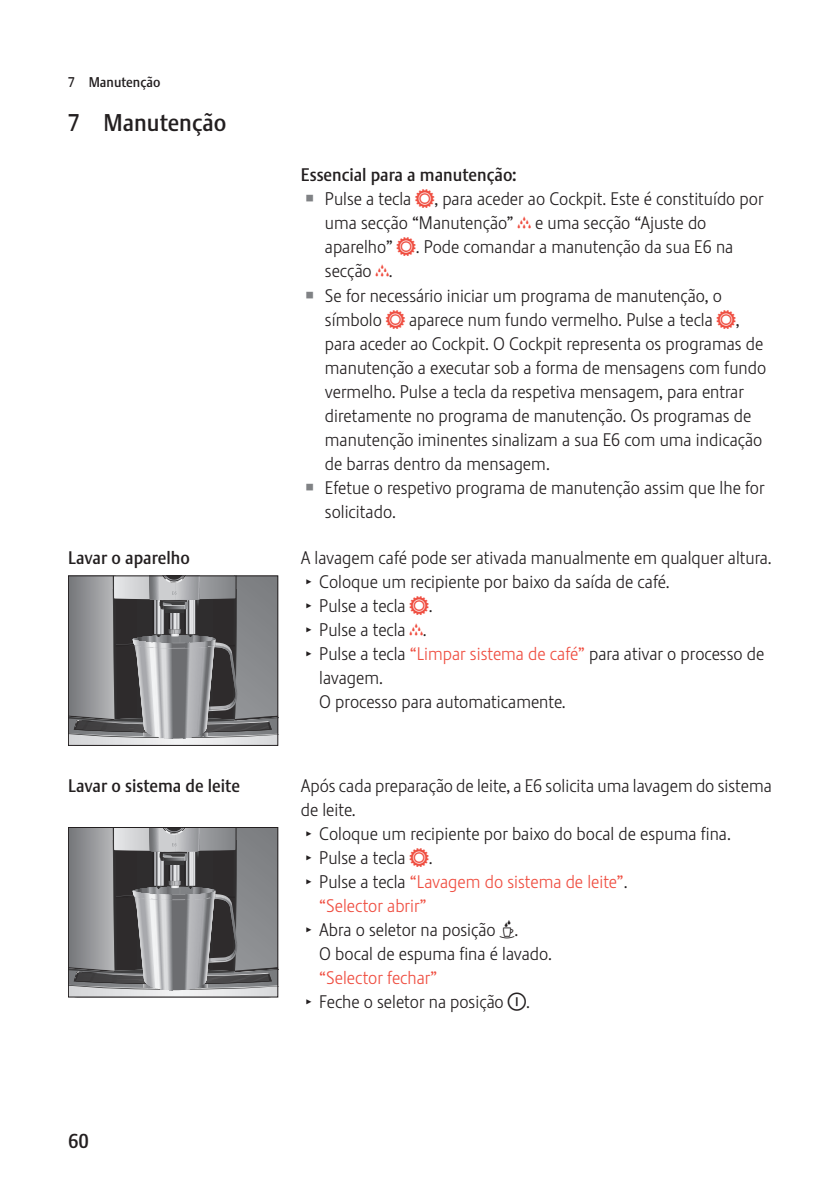
<style>
.page{position:relative;width:840px;height:1191px;background:#fff}
.page>*{position:absolute;margin:0;border:0;box-sizing:border-box;transform-origin:0 0}
.t1{font:24px "Stalemate Pro 2 J Medium";color:#231f20}
.t2{font:20px "Stalemate Pro 2 J Medium";color:#231f20}
.t3{font:18px/24px "Stalemate Pro 2 J Light";color:#231f20}
.t4{font:18px "Stalemate Pro 2 J Medium";color:#231f20}
.t5{font:18px "Stalemate Pro 2 J Light";color:#ef4e41}
.t6{font:14px "Stalemate Pro 2 J Medium";color:#231f20}
.s1{font-family:"Jura Pict 2006";font-size:24px;color:#808285}
.s2{font-family:"Jura Pict 2006";color:#ef4e41}
.s3{font-family:"Jura Pict 2006";font-size:14px}
.s4{color:#ef4e41}
.s5{font-family:"Jura Pict 2006";font-size:14px;color:#231f20}
.s6{color:#231f20}
.s7{font-family:"Jura Pict 2006"}
</style>
<div class="page">
<svg style="left:70px;top:577px;width:206px;height:166px;background:#818284"></svg>
<div style="left:68px;top:575px;width:210px;height:170px;border:1px solid #231f20"></div>
<svg style="left:70px;top:829px;width:206px;height:166px;background:#828284"></svg>
<div style="left:68px;top:827px;width:210px;height:170px;border:1px solid #231f20"></div>
<p class="t6" style="left:68px;top:73px;width:94px">7 Manutenção</p>
<h1 class="t1" style="left:68px;top:109px;width:160px">7 Manutenção</h1>
<p class="t4" style="left:68px;top:547px;width:123px">Lavar o aparelho</p>
<p class="t4" style="left:68px;top:774px;width:173px">Lavar o sistema de leite</p>
<p class="t2" style="left:68px;top:1129px;width:22px">60</p>
<p class="t4" style="left:300px;top:164px;width:217px">Essencial para a manutenção:</p>
<p class="t3" style="left:306px;top:187px;width:458px"><span class="s1">U</span> Pulse a tecla <span class="s2">F</span>, para aceder ao Cockpit. Este é constituído por</p>
<p class="t3" style="left:325px;top:211px;width:383px">uma secção “Manutenção” <span class="s2">C</span> e uma secção “Ajuste do</p>
<p class="t3" style="left:325px;top:235px;width:410px">aparelho” <span class="s2">F</span>. Pode comandar a manutenção da sua E6 na</p>
<p class="t3" style="left:325px;top:259px;width:67px">secção <span class="s2">C</span>.</p>
<p class="t3" style="left:306px;top:283px;width:417px"><span class="s1">U</span> Se for necessário iniciar um programa de manutenção, o</p>
<p class="t3" style="left:325px;top:307px;width:416px">símbolo <span class="s2">F</span> aparece num fundo vermelho. Pulse a tecla <span class="s2">F</span>,</p>
<p class="t3" style="left:325px;top:331px;width:439px">para aceder ao Cockpit. O Cockpit representa os programas de</p>
<p class="t3" style="left:325px;top:355px;width:442px">manutenção a executar sob a forma de mensagens com fundo</p>
<p class="t3" style="left:325px;top:379px;width:420px">vermelho. Pulse a tecla da respetiva mensagem, para entrar</p>
<p class="t3" style="left:325px;top:403px;width:427px">diretamente no programa de manutenção. Os programas de</p>
<p class="t3" style="left:325px;top:427px;width:438px">manutenção iminentes sinalizam a sua E6 com uma indicação</p>
<p class="t3" style="left:325px;top:451px;width:224px">de barras dentro da mensagem.</p>
<p class="t3" style="left:306px;top:475px;width:459px"><span class="s1">U</span> Efetue o respetivo programa de manutenção assim que lhe for</p>
<p class="t3" style="left:325px;top:499px;width:71px">solicitado.</p>
<p class="t3" style="left:300px;top:546px;width:470px">A lavagem café pode ser ativada manualmente em qualquer altura.</p>
<p class="t3" style="left:306px;top:570px;width:362px"><span class="s3">T</span> Coloque um recipiente por baixo da saída de café.</p>
<p class="t3" style="left:306px;top:594px;width:125px"><span class="s3">T</span> Pulse a tecla <span class="s2">F</span>.</p>
<p class="t3" style="left:306px;top:618px;width:120px"><span class="s3">T</span> Pulse a tecla <span class="s2">C</span>.</p>
<p class="t3" style="left:306px;top:642px;width:459px"><span class="s3">T</span> Pulse a tecla <span class="s4">“Limpar sistema de café”</span> para ativar o processo de</p>
<p class="t3" style="left:319px;top:666px;width:63px">lavagem.</p>
<p class="t3" style="left:319px;top:690px;width:246px">O processo para automaticamente.</p>
<p class="t3" style="left:300px;top:773px;width:472px">Após cada preparação de leite, a E6 solicita uma lavagem do sistema</p>
<p class="t3" style="left:300px;top:797px;width:54px">de leite.</p>
<p class="t3" style="left:306px;top:821px;width:424px"><span class="s3">T</span> Coloque um recipiente por baixo do bocal de espuma fina.</p>
<p class="t3" style="left:306px;top:845px;width:125px"><span class="s3">T</span> Pulse a tecla <span class="s2">F</span>.</p>
<p class="t5" style="left:306px;top:871px;width:320px"><span class="s5">T</span> <span class="s6">Pulse a tecla</span> “Lavagem do sistema de leite”<span class="s6">.</span></p>
<p class="t5" style="left:319px;top:895px;width:109px">“Selector abrir”</p>
<p class="t3" style="left:306px;top:917px;width:211px"><span class="s3">T</span> Abra o seletor na posição <span class="s7">X</span>.</p>
<p class="t3" style="left:319px;top:941px;width:232px">O bocal de espuma fina é lavado.</p>
<p class="t3" style="left:306px;top:965px;width:223px;text-indent:13px"><span class="s4">“Selector fechar”<br></span><span class="s3">T</span> Feche o seletor na posição <span class="s7">°</span>.</p>
</div>
